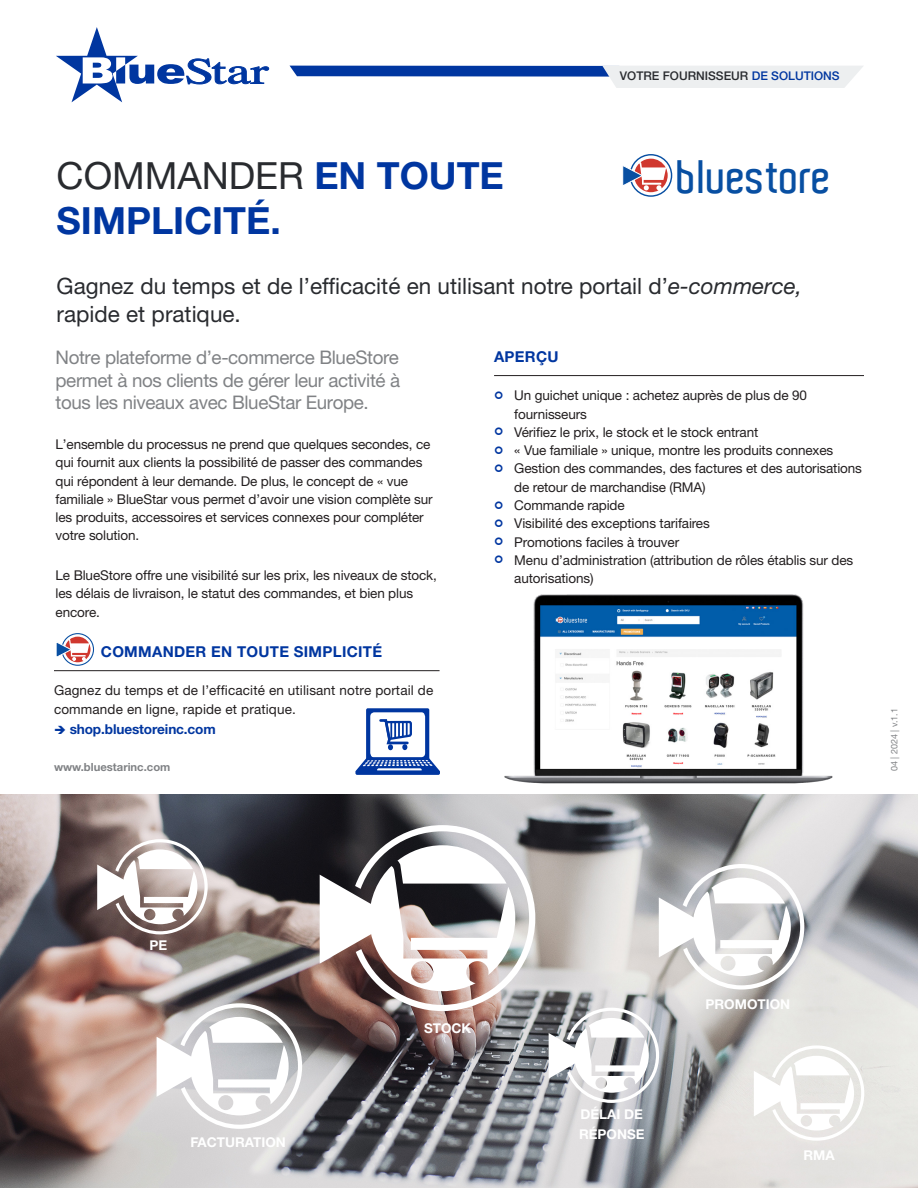
<style>
.page{position:relative;width:918px;height:1188px;background:#fff}
.page>*{position:absolute;margin:0;border:0;box-sizing:border-box;transform-origin:0 0}
.t1{font:600 45.6px "Aldo";color:#084fa2}
.Headline{font:700 37.5px/45px "Helvetica Neue LT Std";color:#0036a0}
.Subhead{font:22.5px/28.5px "Helvetica Neue LT Std";color:#292b2f}
.Light_Grey_Subhead{font:18.75px/22.5px "Helvetica Neue LT Std";letter-spacing:-.02em;color:#808285;text-align:justify}
.Subhead_lined{font:700 15px "Helvetica Neue LT Std";letter-spacing:.02em;color:#0036a0}
.Paragraph{font:700 13.65px "Helvetica Neue LT Std";letter-spacing:-.01em;color:#0036a0}
.Paragraph-2{font:13.5px/18.3px "Helvetica Neue LT Std";letter-spacing:-.01em;color:#231f20}
.Paragraph-3{font:13.5px/18.3px "Helvetica Neue LT Std";letter-spacing:.01em;color:#231f20}
.t2{font:700 13.5px/19.8px "Helvetica Neue LT Std";color:#fff}
.t3{font:500 12px "Helvetica Neue LT Std";color:#292b2f}
.t4{font:700 11.25px "Helvetica Neue LT Std";color:#808285}
.t5{font:9px "Helvetica Neue LT Std";color:#808285}
.s1{color:#0036a0}
.s2{font-weight:400;color:#292b2f}
.s3{font-style:italic}
</style>
<div class="page">
<svg style="left:56px;top:27px;width:213px;height:75px"></svg>
<svg style="left:290px;top:66px;width:573px;height:22px"></svg>
<hr style="left:494px;top:375px;width:370px;height:1px;background:#231f20">
<div style="left:630px;top:154px;width:42px;height:43px;border:1px solid #084fa2;border-radius:50%"></div>
<svg style="left:622px;top:159px;width:46px;height:33px"></svg>
<hr style="left:54px;top:670px;width:386px;height:1px;background:#231f20">
<div style="left:61px;top:633px;width:33px;height:33px;border:1px solid #084fa2;border-radius:50%"></div>
<svg style="left:56px;top:637px;width:35px;height:25px"></svg>
<div style="left:366px;top:708px;width:63px;height:52px;background:#0036a0;border-radius:2px"></div>
<div style="left:369px;top:711px;width:57px;height:48px;background:#fff;border-radius:5px"></div>
<div style="left:368px;top:710px;width:60px;height:50px;border:3px solid #0036a0;border-radius:5px"></div>
<svg style="left:355px;top:718px;width:85px;height:57px"></svg>
<img style="left:0;top:794px;width:918px;height:394px">
<img style="left:498px;top:594px;width:341px;height:220px">
<svg style="left:320px;top:825px;width:215px;height:186px"></svg>
<svg style="left:659px;top:864px;width:145px;height:126px"></svg>
<svg style="left:754px;top:1045px;width:110px;height:96px"></svg>
<svg style="left:549px;top:1008px;width:110px;height:95px"></svg>
<svg style="left:97px;top:839px;width:111px;height:95px"></svg>
<svg style="left:157px;top:1003px;width:145px;height:126px"></svg>
<p class="t3" style="left:620px;top:69px;width:221px">VOTRE FOURNISSEUR <span class="s1">DE SOLUTIONS</span></p>
<p class="Headline" style="left:57px;top:152px;width:449px"><span class="s2">COMMANDER</span> EN TOUTE<br>SIMPLICITÉ.</p>
<p class="t1" style="left:678px;top:152px;width:156px">bluestore</p>
<p class="Subhead" style="left:57px;top:271px;width:747px">Gagnez du temps et de l’efficacité en utilisant notre portail d’<span class="s3">e-commerce, </span>rapide et pratique.</p>
<p class="Light_Grey_Subhead" style="left:56px;top:346px;width:346px">Notre plateforme d’e-commerce BlueStore permet à nos clients de gérer leur activité à tous les niveaux avec BlueStar Europe.</p>
<p class="Paragraph-2" style="left:56px;top:435px;width:379px">L’ensemble du processus ne prend que quelques secondes, ce qui fournit aux clients la possibilité de passer des commandes qui répondent à leur demande. De plus, le concept de « vue familiale » BlueStar vous permet d’avoir une vision complète sur les produits, accessoires et services connexes pour compléter votre solution.</p>
<p class="Paragraph-2" style="left:56px;top:566px;width:383px">Le BlueStore offre une visibilité sur les prix, les niveaux de stock, les délais de livraison, le statut des commandes, et bien plus encore.</p>
<p class="Subhead_lined" style="left:101px;top:642px;width:283px">COMMANDER EN TOUTE SIMPLICITÉ</p>
<p class="Paragraph-3" style="left:54px;top:681px;width:381px">Gagnez du temps et de l’efficacité en utilisant notre portail de commande en ligne, rapide et pratique.</p>
<p class="Paragraph" style="left:54px;top:720px;width:163px">➔ shop.bluestoreinc.com</p>
<p class="t4" style="left:54px;top:760px;width:118px">www.bluestarinc.com</p>
<p class="Subhead_lined" style="left:494px;top:347px;width:66px">APERÇU</p>
<p class="Paragraph-2" style="left:514px;top:386px;width:294px">Un guichet unique : achetez auprès de plus de 90 fournisseurs</p>
<p class="Paragraph-2" style="left:514px;top:423px;width:246px">Vérifiez le prix, le stock et le stock entrant</p>
<p class="Paragraph-2" style="left:514px;top:441px;width:320px">« Vue familiale » unique, montre les produits connexes</p>
<p class="Paragraph-2" style="left:514px;top:459px;width:349px">Gestion des commandes, des factures et des autorisations de retour de marchandise (RMA)</p>
<p class="Paragraph-2" style="left:514px;top:496px;width:112px">Commande rapide</p>
<p class="Paragraph-2" style="left:514px;top:514px;width:197px">Visibilité des exceptions tarifaires</p>
<p class="Paragraph-2" style="left:514px;top:533px;width:166px">Promotions faciles à trouver</p>
<p class="Paragraph-2" style="left:514px;top:551px;width:341px">Menu d’administration (attribution de rôles établis sur des autorisations)</p>
<p class="t5" style="left:889px;top:771px;width:64px;rotate:-90deg">04 | 2024 | v.1.1</p>
<p class="t2" style="left:149px;top:935px;width:19px">PE</p>
<p class="t2" style="left:190px;top:1132px;width:97px">FACTURATION</p>
<p class="t2" style="left:424px;top:1018px;width:49px">STOCK</p>
<p class="t2" style="left:579px;top:1104px;width:67px">DÉLAI DE<br>RÉPONSE</p>
<p class="t2" style="left:706px;top:994px;width:86px">PROMOTION</p>
<p class="t2" style="left:804px;top:1145px;width:33px">RMA</p>
</div>
